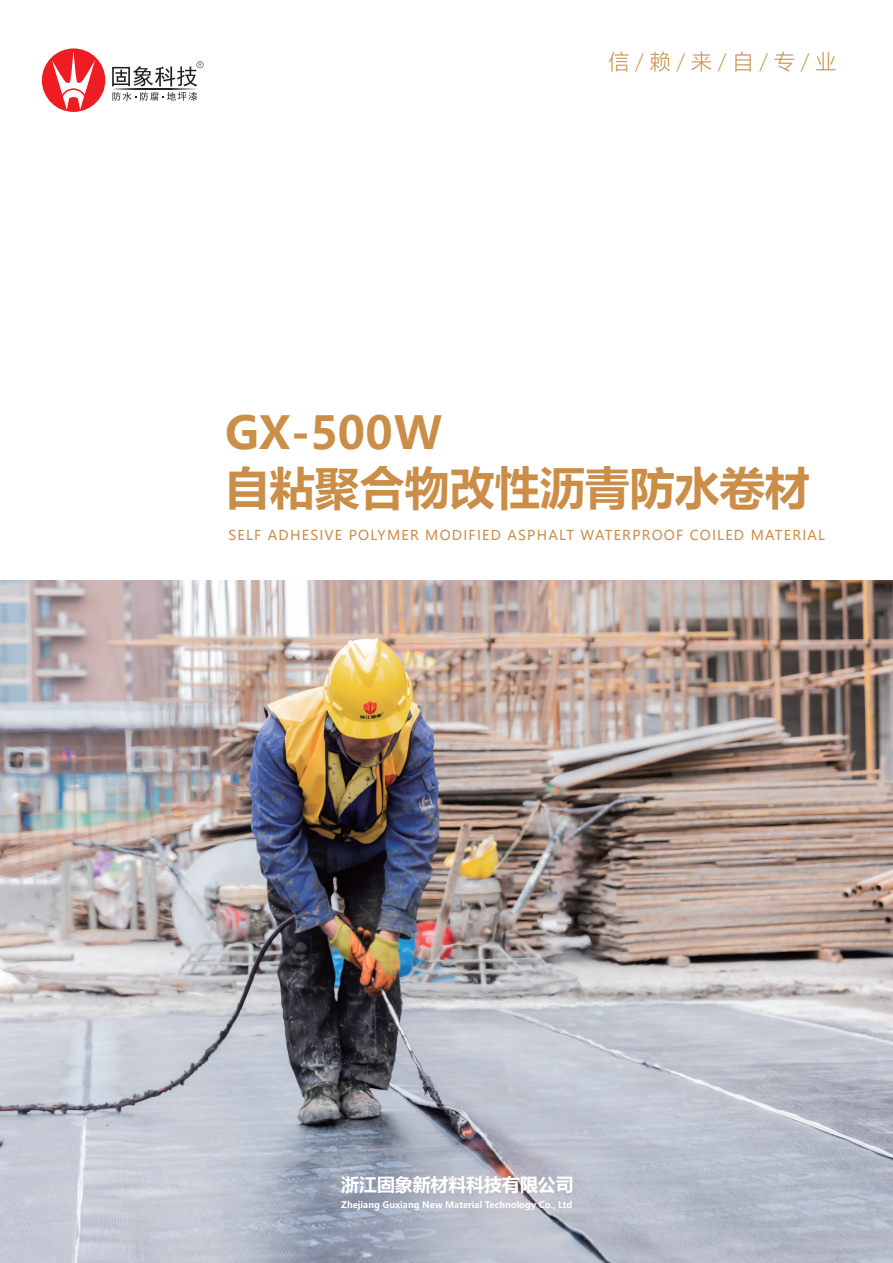
<style>
.page{position:relative;width:893px;height:1263px;background:#fff}
.page>*{position:absolute;margin:0;border:0;box-sizing:border-box;transform-origin:0 0}
.t1{font:700 45px/54.8px "Microsoft Ya Hei";color:#cb8e48}
.t2{font:300 21px "Microsoft Ya Hei";color:#cb8e48}
.t3{font:700 18px "Microsoft Ya Hei";color:#fff}
.t4{font:13.5px "Microsoft Ya Hei";letter-spacing:.09em;color:#cb8e48}
.t5{font:700 8.85px "Microsoft Ya Hei";color:#fff}
</style>
<div class="page">
<img style="left:0;top:580px;width:893px;height:683px">
<svg style="left:113px;top:89px;width:84px;height:1px"></svg>
<svg style="left:112px;top:61px;width:91px;height:25px"></svg>
<svg style="left:112px;top:92px;width:85px;height:9px"></svg>
<div style="left:42px;top:48px;width:63px;height:64px;background:#ee1d23;border-radius:50%"></div>
<svg style="left:52px;top:51px;width:43px;height:59px"></svg>
<h2 class="t2" style="left:608px;top:48px;width:230px">信 / 赖 / 来 / 自 / 专 / 业</h2>
<h1 class="t1" style="left:225px;top:404px;width:587px">GX-500W<br>自粘聚合物改性沥青防水卷材</h1>
<p class="t4" style="left:228px;top:526px;width:598px">SELF ADHESIVE POLYMER MODIFIED ASPHALT WATERPROOF COILED MATERIAL</p>
<h3 class="t3" style="left:341px;top:1172px;width:234px">浙江固象新材料科技有限公司</h3>
<p class="t5" style="left:341px;top:1199px;width:233px">Zhejiang Guxiang New Material Technology Co., Ltd</p>
</div>
